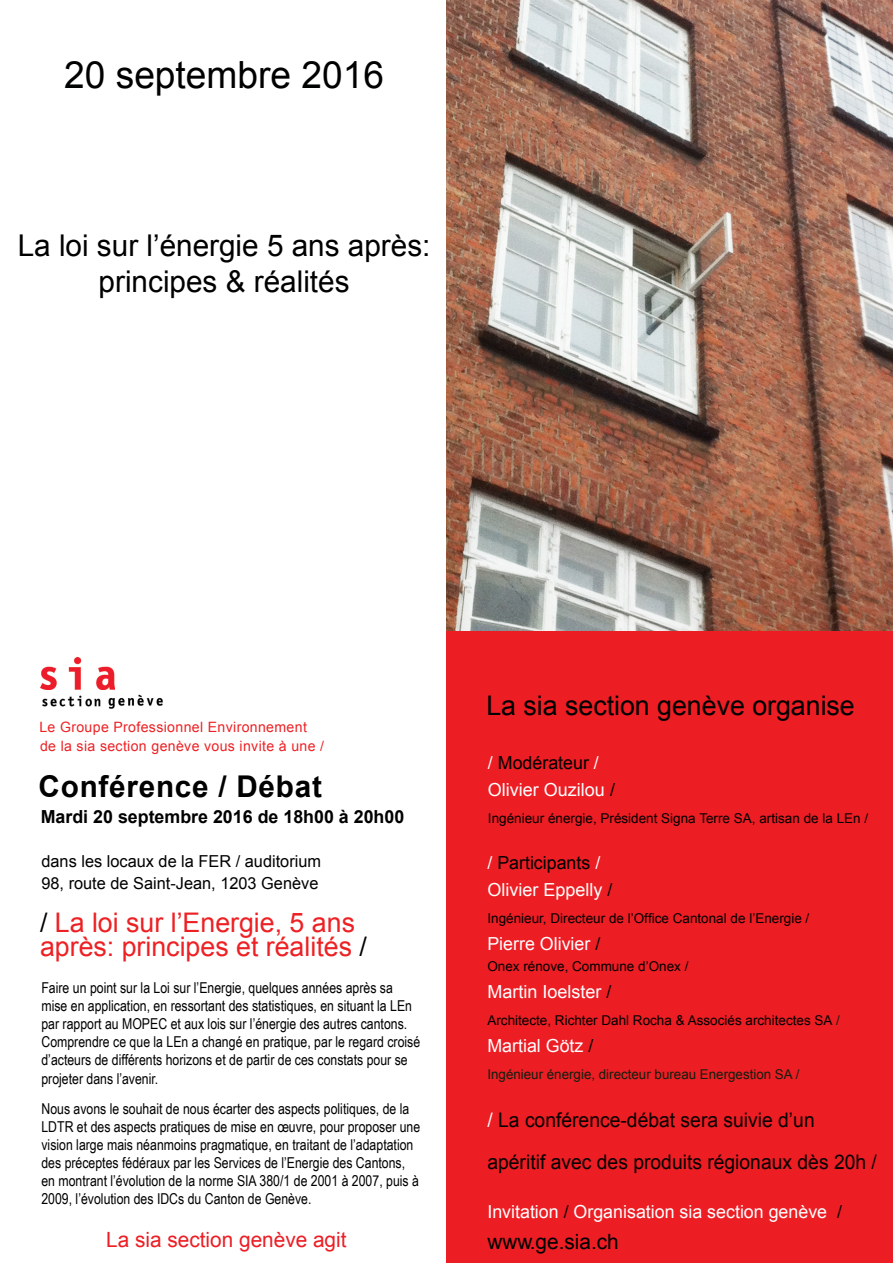
<style>
.page{position:relative;width:893px;height:1263px;background:#fff}
.page>*{position:absolute;margin:0;border:0;box-sizing:border-box;transform-origin:0 0}
.t1{font:37.5px "Arial";color:#000101}
.t2{font:30px/36px "Arial";color:#000;text-align:center}
.t3{font:700 30px "Arial";letter-spacing:.025em;color:#000101}
.t4{font:27px/24px "Arial";color:#ed2124}
.t5{font:27px "Arial";color:#000}
.t6{font:21px "Arial";color:#ed1d24}
.t7{font:21px "Arial";color:#000}
.t8{font:20.1px/42px "Arial";color:#080000;scale:.96 1}
.t9{font:18px/27px "Arial";color:#fff}
.t10{font:700 18px "Arial";color:#000101}
.t11{font:18px/27px "Arial";color:#fffffb}
.t12{font:16.5px/22.5px "Arial";color:#000}
.t13{font:15px/18px "Arial Narrow";color:#000}
.t14{font:14.25px/19.6px "Arial";letter-spacing:.025em;color:#ed2124}
.t15{font:13.5px "Arial";color:#000}
.t16{font:13.5px "Arial";color:#101f10}
.s1{color:#000}
.s2{color:#000101}
.s3{color:#fff}
.s4{color:#101f10}
.s5{color:#070303}
</style>
<div class="page">
<div style="left:446px;top:630px;width:447px;height:633px;background:#ed1d24"></div>
<img style="left:108px;top:694px;width:55px;height:15px">
<img style="left:42px;top:695px;width:59px;height:12px">
<img style="left:446px;top:0;width:447px;height:630px">
<img style="left:41px;top:657px;width:73px;height:33px">
<h1 class="t1" style="left:64px;top:50px;width:321px">20 septembre 2016</h1>
<h2 class="t2" style="left:18px;top:227px;width:414px">La loi sur l’énergie 5 ans après: principes &amp; réalités</h2>
<p class="t14" style="left:39px;top:717px;width:286px">Le Groupe Professionnel Environnement de la sia section genève vous invite à une /</p>
<h2 class="t3" style="left:39px;top:766px;width:285px">Conférence / Débat</h2>
<p class="t10" style="left:41px;top:805px;width:365px">Mardi 20 septembre 2016 de 18h00 à 20h00</p>
<p class="t12" style="left:41px;top:850px;width:281px">dans les locaux de la FER / auditorium<br>98, route de Saint-Jean, 1203 Genève</p>
<h3 class="t4" style="left:40px;top:911px;width:328px"><span class="s1">/</span> La loi sur l’Energie, 5 ans après: principes et réalités <span class="s1">/</span></h3>
<p class="t13" style="left:41px;top:978px;width:380px">Faire un point sur la Loi sur l’Energie, quelques années après sa mise en application, en ressortant des statistiques, en situant la LEn par rapport au MOPEC et aux lois sur l’énergie des autres cantons.<br>Comprendre ce que la LEn a changé en pratique, par le regard croisé d’acteurs de différents horizons et de partir de ces constats pour se</p>
<p class="t13" style="left:41px;top:1064px;width:369px;line-height:29.5px">projeter dans l’avenir.<br>Nous avons le souhait de nous écarter des aspects politiques, de la</p>
<p class="t13" style="left:41px;top:1117px;width:380px">LDTR et des aspects pratiques de mise en œuvre, pour proposer une vision large mais néanmoins pragmatique, en traitant de l’adaptation des préceptes fédéraux par les Services de l’Energie des Cantons, en montrant l’évolution de la norme SIA 380/1 de 2001 à 2007, puis à 2009, l’évolution des IDCs du Canton de Genève.</p>
<h3 class="t6" style="left:106px;top:1226px;width:242px">La sia section genève agit</h3>
<h3 class="t5" style="left:486px;top:687px;width:370px">La sia section genève organise</h3>
<p class="t9" style="left:488px;top:749px;width:128px">/ <span class="s2">Modérateur</span> /<br>Olivier Ouzilou <span class="s1">/</span></p>
<p class="t15" style="left:488px;top:809px;width:382px">Ingénieur énergie, Président Signa Terre SA, artisan de la LEn /</p>
<p class="t11" style="left:487px;top:849px;width:126px"><span class="s3">/</span> <span class="s2">Participants</span> <span class="s3">/<br></span>Olivier Eppelly <span class="s1">/</span></p>
<p class="t15" style="left:487px;top:909px;width:323px">Ingénieur, Directeur de l’Office Cantonal de l’Energie /</p>
<p class="t9" style="left:487px;top:930px;width:114px">Pierre Olivier <span class="s1">/</span></p>
<p class="t15" style="left:487px;top:958px;width:203px">Onex rénove, Commune d’Onex /</p>
<p class="t9" style="left:487px;top:979px;width:125px">Martin Ioelster <span class="s1">/</span></p>
<p class="t15" style="left:487px;top:1012px;width:354px">Architecte, Richter Dahl Rocha &amp; Associés architectes SA <span class="s4">/</span></p>
<p class="t9" style="left:487px;top:1033px;width:107px">Martial Götz <span class="s1">/</span></p>
<p class="t16" style="left:487px;top:1066px;width:314px">Ingénieur énergie, directeur bureau Energestion SA /</p>
<h3 class="t8" style="left:487px;top:1099px;width:407px"><span class="s3">/</span> La conférence-débat sera suivie d’un apéritif avec des produits régionaux dès 20h /</h3>
<p class="t9" style="left:487px;top:1198px;width:356px">Invitation <span class="s5">/</span> Organisation sia section genève <span class="s5">/</span></p>
<h3 class="t7" style="left:487px;top:1228px;width:133px">www.ge.sia.ch</h3>
</div>
